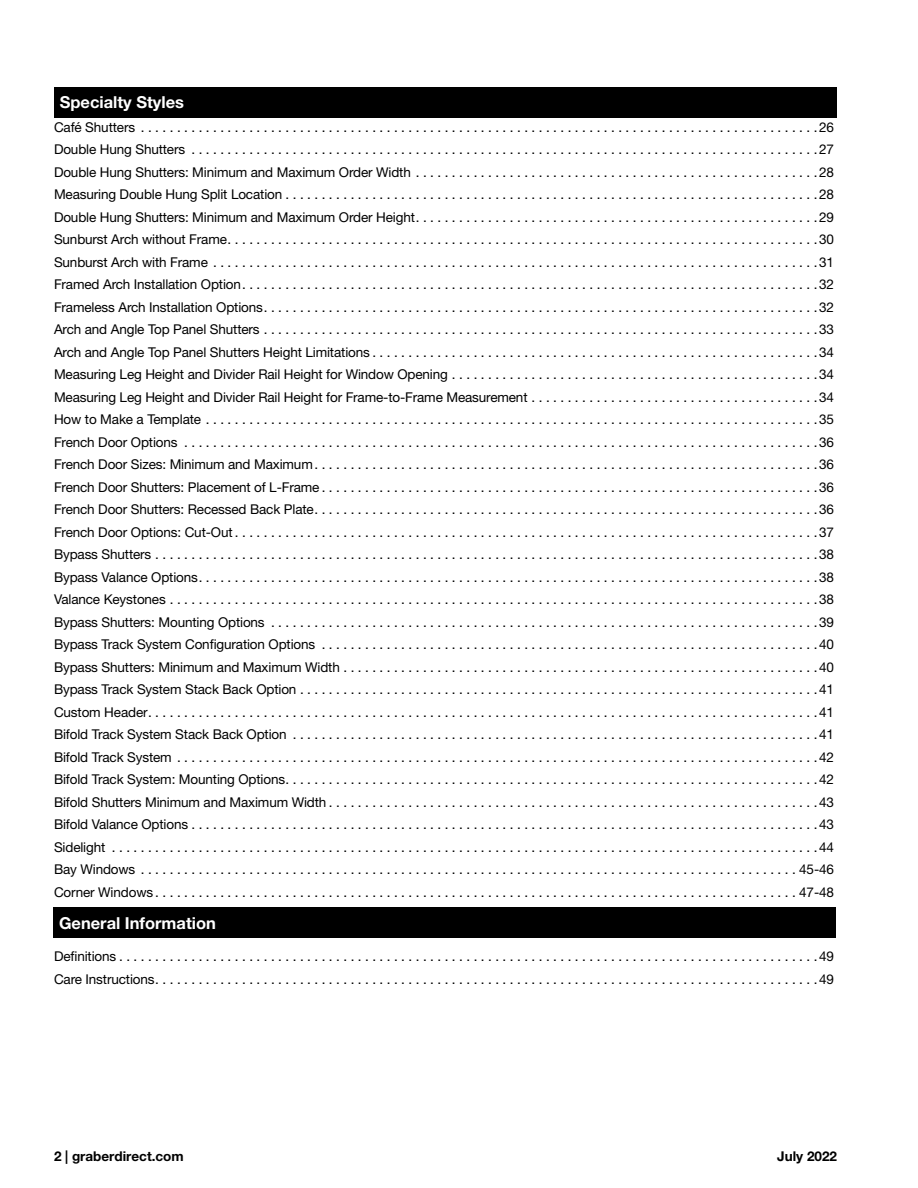
<style>
.page{position:relative;width:918px;height:1188px;background:#fff}
.page>*{position:absolute;margin:0;border:0;box-sizing:border-box;transform-origin:0 0}
.Black_Bar_Header_-_0{font:700 16.5px "Helvetica Neue LT Std";color:#fff}
.t1{font:13.5px "Helvetica Neue LT Std";letter-spacing:-.01em;color:#000}
.t2{font:700 13.5px "Helvetica Neue LT Std";color:#000}
</style>
<div class="page">
<div style="left:54px;top:87px;width:783px;height:30px;background:#000"></div>
<div style="left:53px;top:908px;width:783px;height:30px;background:#000"></div>
<p class="Black_Bar_Header_-_0" style="left:60px;top:92px;width:126px">Specialty Styles</p>
<p class="t1" style="left:54px;top:119px;width:781px">Café Shutters . . . . . . . . . . . . . . . . . . . . . . . . . . . . . . . . . . . . . . . . . . . . . . . . . . . . . . . . . . . . . . . . . . . . . . . . . . . . . . . . . . . . . . . . . . . . . 26</p>
<p class="t1" style="left:54px;top:141px;width:781px">Double Hung Shutters . . . . . . . . . . . . . . . . . . . . . . . . . . . . . . . . . . . . . . . . . . . . . . . . . . . . . . . . . . . . . . . . . . . . . . . . . . . . . . . . . . . . . . 27</p>
<p class="t1" style="left:54px;top:164px;width:781px">Double Hung Shutters: Minimum and Maximum Order Width . . . . . . . . . . . . . . . . . . . . . . . . . . . . . . . . . . . . . . . . . . . . . . . . . . . . . . . 28</p>
<p class="t1" style="left:54px;top:186px;width:781px">Measuring Double Hung Split Location . . . . . . . . . . . . . . . . . . . . . . . . . . . . . . . . . . . . . . . . . . . . . . . . . . . . . . . . . . . . . . . . . . . . . . . . . 28</p>
<p class="t1" style="left:54px;top:209px;width:781px">Double Hung Shutters: Minimum and Maximum Order Height . . . . . . . . . . . . . . . . . . . . . . . . . . . . . . . . . . . . . . . . . . . . . . . . . . . . . . . 29</p>
<p class="t1" style="left:54px;top:231px;width:781px">Sunburst Arch without Frame . . . . . . . . . . . . . . . . . . . . . . . . . . . . . . . . . . . . . . . . . . . . . . . . . . . . . . . . . . . . . . . . . . . . . . . . . . . . . . . . . 30</p>
<p class="t1" style="left:54px;top:254px;width:781px">Sunburst Arch with Frame . . . . . . . . . . . . . . . . . . . . . . . . . . . . . . . . . . . . . . . . . . . . . . . . . . . . . . . . . . . . . . . . . . . . . . . . . . . . . . . . . . . 31</p>
<p class="t1" style="left:54px;top:276px;width:781px">Framed Arch Installation Option . . . . . . . . . . . . . . . . . . . . . . . . . . . . . . . . . . . . . . . . . . . . . . . . . . . . . . . . . . . . . . . . . . . . . . . . . . . . . . . 32</p>
<p class="t1" style="left:54px;top:299px;width:781px">Frameless Arch Installation Options . . . . . . . . . . . . . . . . . . . . . . . . . . . . . . . . . . . . . . . . . . . . . . . . . . . . . . . . . . . . . . . . . . . . . . . . . . . . 32</p>
<p class="t1" style="left:54px;top:321px;width:781px">Arch and Angle Top Panel Shutters . . . . . . . . . . . . . . . . . . . . . . . . . . . . . . . . . . . . . . . . . . . . . . . . . . . . . . . . . . . . . . . . . . . . . . . . . . . . 33</p>
<p class="t1" style="left:54px;top:344px;width:781px">Arch and Angle Top Panel Shutters Height Limitations . . . . . . . . . . . . . . . . . . . . . . . . . . . . . . . . . . . . . . . . . . . . . . . . . . . . . . . . . . . . . 34</p>
<p class="t1" style="left:54px;top:366px;width:781px">Measuring Leg Height and Divider Rail Height for Window Opening . . . . . . . . . . . . . . . . . . . . . . . . . . . . . . . . . . . . . . . . . . . . . . . . . . 34</p>
<p class="t1" style="left:54px;top:389px;width:781px">Measuring Leg Height and Divider Rail Height for Frame-to-Frame Measurement . . . . . . . . . . . . . . . . . . . . . . . . . . . . . . . . . . . . . . . 34</p>
<p class="t1" style="left:54px;top:411px;width:781px">How to Make a Template . . . . . . . . . . . . . . . . . . . . . . . . . . . . . . . . . . . . . . . . . . . . . . . . . . . . . . . . . . . . . . . . . . . . . . . . . . . . . . . . . . . . 35</p>
<p class="t1" style="left:54px;top:434px;width:781px">French Door Options . . . . . . . . . . . . . . . . . . . . . . . . . . . . . . . . . . . . . . . . . . . . . . . . . . . . . . . . . . . . . . . . . . . . . . . . . . . . . . . . . . . . . . . 36</p>
<p class="t1" style="left:54px;top:456px;width:781px">French Door Sizes: Minimum and Maximum . . . . . . . . . . . . . . . . . . . . . . . . . . . . . . . . . . . . . . . . . . . . . . . . . . . . . . . . . . . . . . . . . . . . . 36</p>
<p class="t1" style="left:54px;top:479px;width:781px">French Door Shutters: Placement of L-Frame . . . . . . . . . . . . . . . . . . . . . . . . . . . . . . . . . . . . . . . . . . . . . . . . . . . . . . . . . . . . . . . . . . . . 36</p>
<p class="t1" style="left:54px;top:501px;width:781px">French Door Shutters: Recessed Back Plate . . . . . . . . . . . . . . . . . . . . . . . . . . . . . . . . . . . . . . . . . . . . . . . . . . . . . . . . . . . . . . . . . . . . . 36</p>
<p class="t1" style="left:54px;top:524px;width:781px">French Door Options: Cut-Out . . . . . . . . . . . . . . . . . . . . . . . . . . . . . . . . . . . . . . . . . . . . . . . . . . . . . . . . . . . . . . . . . . . . . . . . . . . . . . . . 37</p>
<p class="t1" style="left:54px;top:546px;width:781px">Bypass Shutters . . . . . . . . . . . . . . . . . . . . . . . . . . . . . . . . . . . . . . . . . . . . . . . . . . . . . . . . . . . . . . . . . . . . . . . . . . . . . . . . . . . . . . . . . . . 38</p>
<p class="t1" style="left:54px;top:569px;width:781px">Bypass Valance Options . . . . . . . . . . . . . . . . . . . . . . . . . . . . . . . . . . . . . . . . . . . . . . . . . . . . . . . . . . . . . . . . . . . . . . . . . . . . . . . . . . . . . 38</p>
<p class="t1" style="left:54px;top:591px;width:781px">Valance Keystones . . . . . . . . . . . . . . . . . . . . . . . . . . . . . . . . . . . . . . . . . . . . . . . . . . . . . . . . . . . . . . . . . . . . . . . . . . . . . . . . . . . . . . . . . 38</p>
<p class="t1" style="left:54px;top:614px;width:781px">Bypass Shutters: Mounting Options . . . . . . . . . . . . . . . . . . . . . . . . . . . . . . . . . . . . . . . . . . . . . . . . . . . . . . . . . . . . . . . . . . . . . . . . . . . 39</p>
<p class="t1" style="left:54px;top:636px;width:781px">Bypass Track System Configuration Options . . . . . . . . . . . . . . . . . . . . . . . . . . . . . . . . . . . . . . . . . . . . . . . . . . . . . . . . . . . . . . . . . . . . 40</p>
<p class="t1" style="left:54px;top:659px;width:781px">Bypass Shutters: Minimum and Maximum Width . . . . . . . . . . . . . . . . . . . . . . . . . . . . . . . . . . . . . . . . . . . . . . . . . . . . . . . . . . . . . . . . . 40</p>
<p class="t1" style="left:54px;top:681px;width:781px">Bypass Track System Stack Back Option . . . . . . . . . . . . . . . . . . . . . . . . . . . . . . . . . . . . . . . . . . . . . . . . . . . . . . . . . . . . . . . . . . . . . . . 41</p>
<p class="t1" style="left:54px;top:704px;width:781px">Custom Header . . . . . . . . . . . . . . . . . . . . . . . . . . . . . . . . . . . . . . . . . . . . . . . . . . . . . . . . . . . . . . . . . . . . . . . . . . . . . . . . . . . . . . . . . . . . 41</p>
<p class="t1" style="left:54px;top:726px;width:781px">Bifold Track System Stack Back Option . . . . . . . . . . . . . . . . . . . . . . . . . . . . . . . . . . . . . . . . . . . . . . . . . . . . . . . . . . . . . . . . . . . . . . . . 41</p>
<p class="t1" style="left:54px;top:749px;width:781px">Bifold Track System . . . . . . . . . . . . . . . . . . . . . . . . . . . . . . . . . . . . . . . . . . . . . . . . . . . . . . . . . . . . . . . . . . . . . . . . . . . . . . . . . . . . . . . . 42</p>
<p class="t1" style="left:54px;top:771px;width:781px">Bifold Track System: Mounting Options . . . . . . . . . . . . . . . . . . . . . . . . . . . . . . . . . . . . . . . . . . . . . . . . . . . . . . . . . . . . . . . . . . . . . . . . . 42</p>
<p class="t1" style="left:54px;top:794px;width:781px">Bifold Shutters Minimum and Maximum Width . . . . . . . . . . . . . . . . . . . . . . . . . . . . . . . . . . . . . . . . . . . . . . . . . . . . . . . . . . . . . . . . . . . 43</p>
<p class="t1" style="left:54px;top:816px;width:781px">Bifold Valance Options . . . . . . . . . . . . . . . . . . . . . . . . . . . . . . . . . . . . . . . . . . . . . . . . . . . . . . . . . . . . . . . . . . . . . . . . . . . . . . . . . . . . . . 43</p>
<p class="t1" style="left:54px;top:839px;width:781px">Sidelight . . . . . . . . . . . . . . . . . . . . . . . . . . . . . . . . . . . . . . . . . . . . . . . . . . . . . . . . . . . . . . . . . . . . . . . . . . . . . . . . . . . . . . . . . . . . . . . . . 44</p>
<p class="t1" style="left:54px;top:861px;width:781px">Bay Windows . . . . . . . . . . . . . . . . . . . . . . . . . . . . . . . . . . . . . . . . . . . . . . . . . . . . . . . . . . . . . . . . . . . . . . . . . . . . . . . . . . . . . . . . . . . 45-46</p>
<p class="t1" style="left:54px;top:884px;width:781px">Corner Windows . . . . . . . . . . . . . . . . . . . . . . . . . . . . . . . . . . . . . . . . . . . . . . . . . . . . . . . . . . . . . . . . . . . . . . . . . . . . . . . . . . . . . . . . . 47-48</p>
<p class="Black_Bar_Header_-_0" style="left:59px;top:913px;width:158px">General Information</p>
<p class="t1" style="left:54px;top:948px;width:781px">Definitions . . . . . . . . . . . . . . . . . . . . . . . . . . . . . . . . . . . . . . . . . . . . . . . . . . . . . . . . . . . . . . . . . . . . . . . . . . . . . . . . . . . . . . . . . . . . . . . . 49</p>
<p class="t1" style="left:54px;top:971px;width:781px">Care Instructions . . . . . . . . . . . . . . . . . . . . . . . . . . . . . . . . . . . . . . . . . . . . . . . . . . . . . . . . . . . . . . . . . . . . . . . . . . . . . . . . . . . . . . . . . . . 49</p>
<p class="t2" style="left:54px;top:1148px;width:131px">2 | graberdirect.com</p>
<p class="t2" style="left:777px;top:1148px;width:61px">July 2022</p>
</div>
